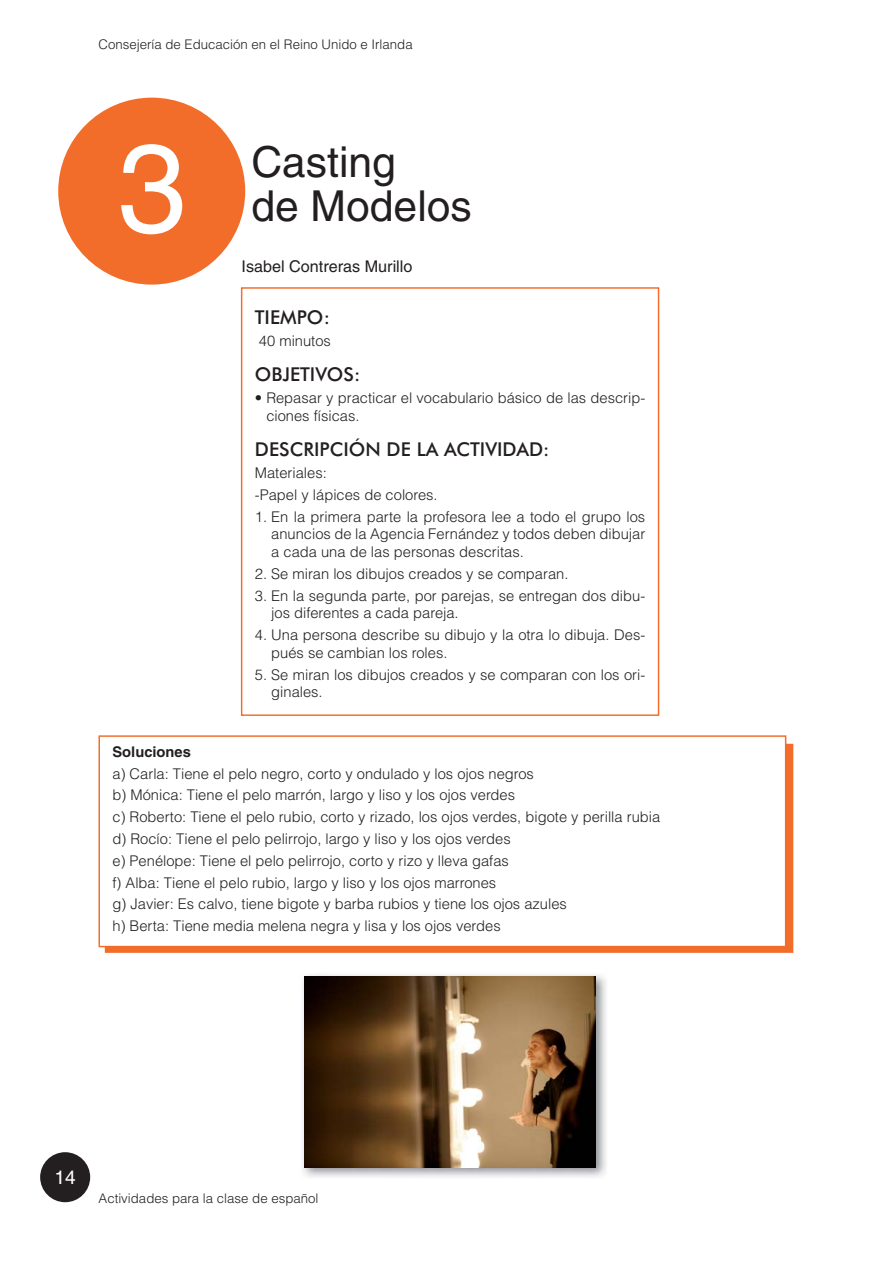
<style>
.page{position:relative;width:893px;height:1265px;background:#fff}
.page>*{position:absolute;margin:0;border:0;box-sizing:border-box;transform-origin:0 0}
.t1{font:124.95px "Helvetica";color:#fff}
.t2{font:42.6px "Helvetica";color:#231f20}
.t3{font:500 19.05px "Futura BT";color:#231f20}
.t4{font:19.05px "Helvetica";color:#fff}
.t5{font:16.2px "Helvetica";color:#231f20}
.t6{font:300 14.7px/21.8px "Helvetica";color:#231f20}
.t7{font:700 14.7px "Helvetica";color:#231f20}
.t8{font:300 13.2px "Helvetica";color:#231f20}
</style>
<div class="page">
<div style="left:40px;top:1152px;width:50px;height:50px;background:#231f20;border-radius:50%"></div>
<div style="left:58px;top:98px;width:187px;height:186px;background:#f36d2a;border-radius:50%"></div>
<div style="left:105px;top:744px;width:687px;height:208px;background:#f36d2a"></div>
<div style="left:99px;top:736px;width:686px;height:210px;background:#fff"></div>
<div style="left:98px;top:735px;width:688px;height:212px;border:1px solid #f36d2a"></div>
<img style="left:302px;top:974px;width:304px;height:203px">
<img style="left:305px;top:976px;width:290px;height:191px">
<p class="t8" style="left:98px;top:40px;width:316px">Consejería de Educación en el Reino Unido e Irlanda</p>
<h1 class="t1" style="left:117px;top:142px;width:71px">3</h1>
<h2 class="t2" style="left:251px;top:146px;width:146px">Casting</h2>
<h2 class="t2" style="left:251px;top:190px;width:222px">de Modelos</h2>
<p class="t5" style="left:242px;top:260px;width:172px">Isabel Contreras Murillo</p>
<p class="t3" style="left:255px;top:308px;width:77px">TIEMPO:</p>
<p class="t6" style="left:259px;top:331px;width:73px">40 minutos</p>
<p class="t3" style="left:255px;top:365px;width:107px">OBJETIVOS:</p>
<p class="t6" style="left:266px;top:390px;width:380px;line-height:17.7px;text-indent:-11px">• Repasar y practicar el vocabulario básico de las descrip&shy;ciones físicas.</p>
<p class="t3" style="left:255px;top:440px;width:296px">DESCRIPCIÓN DE LA ACTIVIDAD:</p>
<p class="t6" style="left:255px;top:463px;width:184px">Materiales:<br>-Papel y lápices de colores.</p>
<p class="t6" style="left:271px;top:509px;width:375px;line-height:17.7px;text-align:justify;text-indent:-16px">1. En la primera parte la profesora lee a todo el grupo los anuncios de la Agencia Fernández y todos deben dibujar a cada una de las personas descritas.</p>
<p class="t6" style="left:255px;top:564px;width:315px">2. Se miran los dibujos creados y se comparan.</p>
<p class="t6" style="left:271px;top:588px;width:375px;line-height:17.7px;text-indent:-16px">3. En la segunda parte, por parejas, se entregan dos dibu&shy;jos diferentes a cada pareja.</p>
<p class="t6" style="left:271px;top:627px;width:375px;line-height:17.7px;text-indent:-16px">4. Una persona describe su dibujo y la otra lo dibuja. Des&shy;pués se cambian los roles.</p>
<p class="t6" style="left:271px;top:667px;width:375px;line-height:17.7px;text-indent:-16px">5. Se miran los dibujos creados y se comparan con los ori&shy;ginales.</p>
<p class="t7" style="left:112px;top:746px;width:80px">Soluciones</p>
<p class="t6" style="left:112px;top:764px;width:549px">a) Carla: Tiene el pelo negro, corto y ondulado y los ojos negros<br>b) Mónica: Tiene el pelo marrón, largo y liso y los ojos verdes<br>c) Roberto: Tiene el pelo rubio, corto y rizado, los ojos verdes, bigote y perilla rubia d) Rocío: Tiene el pelo pelirrojo, largo y liso y los ojos verdes<br>e) Penélope: Tiene el pelo pelirrojo, corto y rizo y lleva gafas<br>f) Alba: Tiene el pelo rubio, largo y liso y los ojos marrones<br>g) Javier: Es calvo, tiene bigote y barba rubios y tiene los ojos azules<br>h) Berta: Tiene media melena negra y lisa y los ojos verdes</p>
<p class="t4" style="left:55px;top:1170px;width:23px">14</p>
<p class="t8" style="left:98px;top:1193px;width:221px">Actividades para la clase de español</p>
</div>
